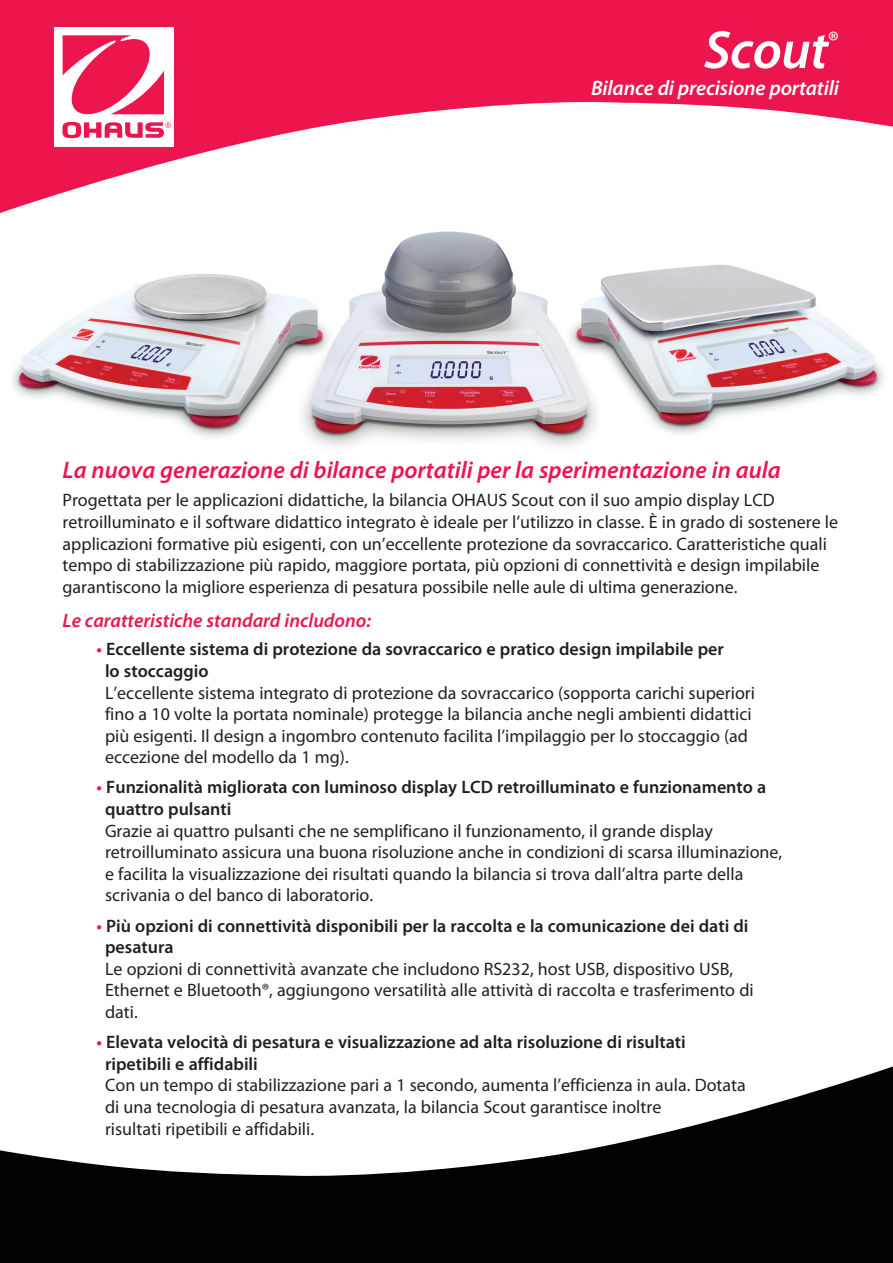
<style>
.page{position:relative;width:893px;height:1263px;background:#fff}
.page>*{position:absolute;margin:0;border:0;box-sizing:border-box;transform-origin:0 0}
.Cover_Product_Name{font:italic 600 54px "Myriad Pro";letter-spacing:-.01em;color:#fff}
.Cover_Headline_Text{font:italic 600 24px "Myriad Pro";color:#ed154e}
.Cover_Product_Sub_Ti{font:italic 600 21px "Myriad Pro";letter-spacing:-.01em;color:#fff}
.Cover_Standard_Featu{font:italic 600 19.5px "Myriad Pro";color:#ed154e}
.Cover_Bullet_List{font:18px/21.6px "Myriad Pro";color:#231f20}
.Cover_Copy_Text{font:18px/21.6px "Myriad Pro";color:#231f20}
.s1{font-weight:600;color:#ed154e}
.s2{font-weight:600}
</style>
<div class="page">
<svg style="left:0;top:0;width:893px;height:213px;fill:#ed154e"></svg>
<div style="left:54px;top:27px;width:120px;height:119px;background:#fff"></div>
<svg style="left:62px;top:35px;width:109px;height:103px"></svg>
<svg style="left:0;top:1066px;width:893px;height:197px;fill:#010203"></svg>
<img style="left:288px;top:202px;width:322px;height:245px">
<img style="left:12px;top:214px;width:339px;height:227px">
<img style="left:563px;top:221px;width:321px;height:226px">
<p class="Cover_Product_Name" style="left:704px;top:16px;width:137px">Scout<sup>®</sup></p>
<p class="Cover_Product_Sub_Ti" style="left:591px;top:75px;width:249px">Bilance di precisione portatili</p>
<p class="Cover_Headline_Text" style="left:63px;top:455px;width:720px">La nuova generazione di bilance portatili per la sperimentazione in aula</p>
<p class="Cover_Copy_Text" style="left:63px;top:489px;width:777px">Progettata per le applicazioni didattiche, la bilancia OHAUS Scout con il suo ampio display LCD retroilluminato e il software didattico integrato è ideale per l’utilizzo in classe. È in grado di sostenere le applicazioni formative più esigenti, con un’eccellente protezione da sovraccarico. Caratteristiche quali tempo di stabilizzazione più rapido, maggiore portata, più opzioni di connettività e design impilabile garantiscono la migliore esperienza di pesatura possibile nelle aule di ultima generazione.</p>
<p class="Cover_Standard_Featu" style="left:63px;top:608px;width:310px">Le caratteristiche standard includono:</p>
<p class="Cover_Bullet_List" style="left:105px;top:638px;width:651px;text-indent:-9px"><span class="s1">•</span> <span class="s2">Eccellente sistema di protezione da sovraccarico e pratico design impilabile per<br>lo stoccaggio<br></span>L’eccellente sistema integrato di protezione da sovraccarico (sopporta carichi superiori fino a 10 volte la portata nominale) protegge la bilancia anche negli ambienti didattici più esigenti. Il design a ingombro contenuto facilita l’impilaggio per lo stoccaggio (ad eccezione del modello da 1 mg).</p>
<p class="Cover_Bullet_List" style="left:105px;top:776px;width:679px;text-indent:-9px"><span class="s1">•</span> <span class="s2">Funzionalità migliorata con luminoso display LCD retroilluminato e funzionamento a quattro pulsanti<br></span>Grazie ai quattro pulsanti che ne semplificano il funzionamento, il grande display retroilluminato assicura una buona risoluzione anche in condizioni di scarsa illuminazione, e facilita la visualizzazione dei risultati quando la bilancia si trova dall’altra parte della scrivania o del banco di laboratorio.</p>
<p class="Cover_Bullet_List" style="left:105px;top:914px;width:650px;text-indent:-9px"><span class="s1">•</span> <span class="s2">Più opzioni di connettività disponibili per la raccolta e la comunicazione dei dati di pesatura<br></span>Le opzioni di connettività avanzate che includono RS232, host USB, dispositivo USB, Ethernet e Bluetooth®, aggiungono versatilità alle attività di raccolta e trasferimento di dati.</p>
<p class="Cover_Bullet_List" style="left:105px;top:1031px;width:642px;text-indent:-9px"><span class="s1">•</span> <span class="s2">Elevata velocità di pesatura e visualizzazione ad alta risoluzione di risultati ripetibili e affidabili<br></span>Con un tempo di stabilizzazione pari a 1 secondo, aumenta l’efficienza in aula. Dotata di una tecnologia di pesatura avanzata, la bilancia Scout garantisce inoltre<br>risultati ripetibili e affidabili.</p>
</div>
